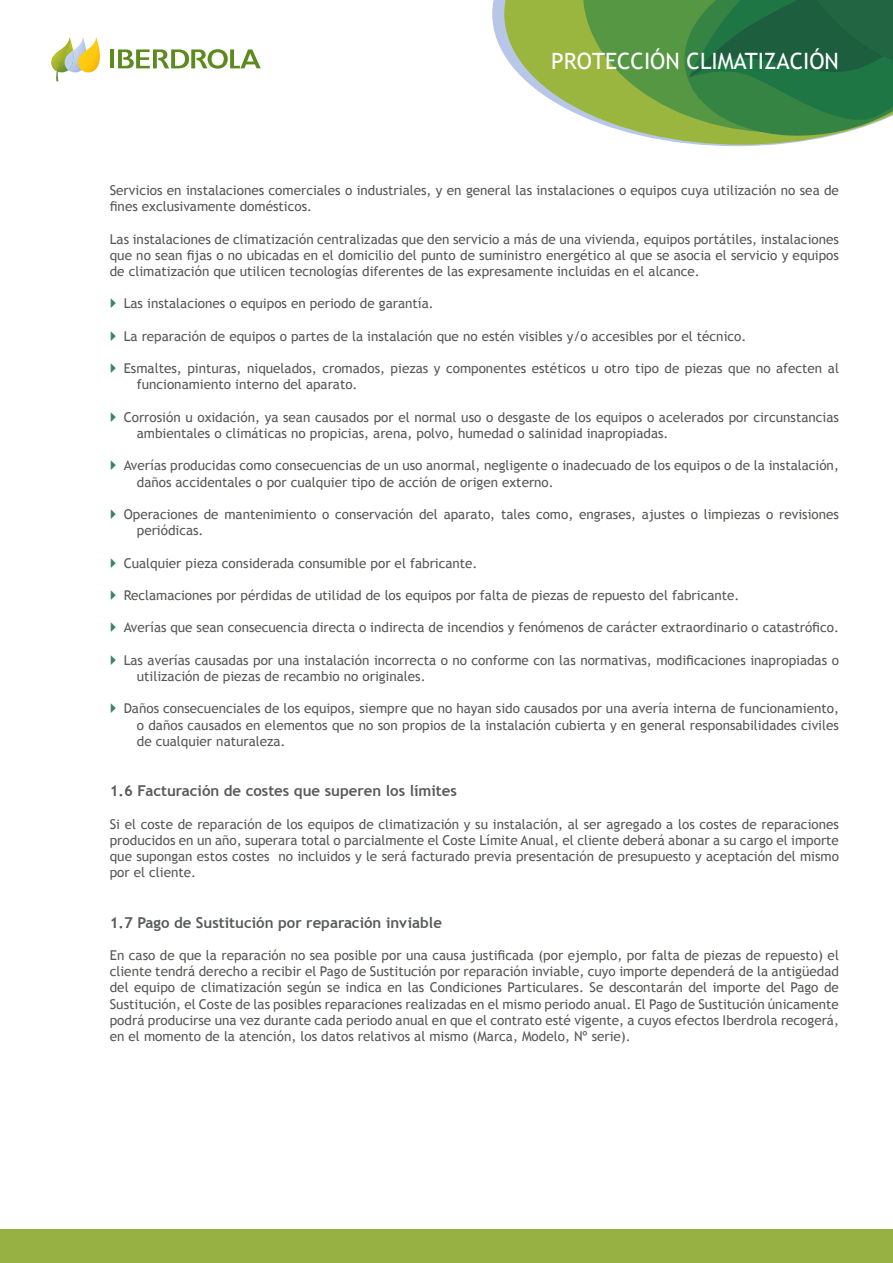
<style>
.page{position:relative;width:893px;height:1263px;background:#fff}
.page>*{position:absolute;margin:0;border:0;box-sizing:border-box;transform-origin:0 0}
.t1{font:22.5px "Trebuchet MS";color:#fff}
.t2{font:700 15px "Trebuchet MS";color:#595a5c}
.t3{font:13.5px/16.2px "Trebuchet MS";color:#575756}
</style>
<div class="page">
<svg style="left:492px;top:0;width:274px;height:146px"></svg>
<svg style="left:504px;top:0;width:79px;height:145px;fill:#9ab63f"></svg>
<svg style="left:583px;top:0;width:310px;height:145px;background:#508d4f"></svg>
<svg style="left:51px;top:37px;width:49px;height:44px"></svg>
<hr style="left:110px;top:49px;width:4px;height:19px;background:#5d8a1e">
<svg style="left:118px;top:49px;width:143px;height:20px"></svg>
<div style="left:0;top:1229px;width:893px;height:34px;background:#97b143"></div>
<h1 class="t1" style="left:551px;top:47px;width:289px">PROTECCIÓN CLIMATIZACIÓN</h1>
<p class="t3" style="left:110px;top:182px;width:731px">Servicios en instalaciones comerciales o industriales, y en general las instalaciones o equipos cuya utilización no sea de fines exclusivamente domésticos.</p>
<p class="t3" style="left:110px;top:231px;width:731px;text-align:justify">Las instalaciones de climatización centralizadas que den servicio a más de una vivienda, equipos portátiles, instalaciones que no sean fijas o no ubicadas en el domicilio del punto de suministro energético al que se asocia el servicio y equipos de climatización que utilicen tecnologías diferentes de las expresamente incluidas en el alcance.</p>
<p class="t3" style="left:124px;top:296px;width:311px">Las instalaciones o equipos en periodo de garantía.</p>
<p class="t3" style="left:124px;top:328px;width:624px">La reparación de equipos o partes de la instalación que no estén visibles y/o accesibles por el técnico.</p>
<p class="t3" style="left:137px;top:360px;width:704px;text-indent:-13px">Esmaltes, pinturas, niquelados, cromados, piezas y componentes estéticos u otro tipo de piezas que no afecten al funcionamiento interno del aparato.</p>
<p class="t3" style="left:137px;top:409px;width:704px;text-indent:-13px">Corrosión u oxidación, ya sean causados por el normal uso o desgaste de los equipos o acelerados por circunstancias ambientales o climáticas no propicias, arena, polvo, humedad o salinidad inapropiadas.</p>
<p class="t3" style="left:137px;top:458px;width:704px;text-indent:-13px">Averías producidas como consecuencias de un uso anormal, negligente o inadecuado de los equipos o de la instalación, daños accidentales o por cualquier tipo de acción de origen externo.</p>
<p class="t3" style="left:137px;top:506px;width:704px;text-indent:-13px">Operaciones de mantenimiento o conservación del aparato, tales como, engrases, ajustes o limpiezas o revisiones periódicas.</p>
<p class="t3" style="left:124px;top:555px;width:355px">Cualquier pieza considerada consumible por el fabricante.</p>
<p class="t3" style="left:124px;top:587px;width:617px">Reclamaciones por pérdidas de utilidad de los equipos por falta de piezas de repuesto del fabricante.</p>
<p class="t3" style="left:124px;top:620px;width:717px">Averías que sean consecuencia directa o indirecta de incendios y fenómenos de carácter extraordinario o catastrófico.</p>
<p class="t3" style="left:137px;top:652px;width:704px;text-indent:-13px">Las averías causadas por una instalación incorrecta o no conforme con las normativas, modificaciones inapropiadas o utilización de piezas de recambio no originales.</p>
<p class="t3" style="left:137px;top:701px;width:704px;text-align:justify;text-indent:-13px">Daños consecuenciales de los equipos, siempre que no hayan sido causados por una avería interna de funcionamiento, o daños causados en elementos que no son propios de la instalación cubierta y en general responsabilidades civiles de cualquier naturaleza.</p>
<p class="t2" style="left:110px;top:781px;width:349px">1.6 Facturación de costes que superen los límites</p>
<p class="t3" style="left:110px;top:816px;width:731px;text-align:justify">Si el coste de reparación de los equipos de climatización y su instalación, al ser agregado a los costes de reparaciones producidos en un año, superara total o parcialmente el Coste Límite Anual, el cliente deberá abonar a su cargo el importe que supongan estos costes no incluidos y le será facturado previa presentación de presupuesto y aceptación del mismo por el cliente.</p>
<p class="t2" style="left:110px;top:913px;width:334px">1.7 Pago de Sustitución por reparación inviable</p>
<p class="t3" style="left:110px;top:947px;width:731px;text-align:justify">En caso de que la reparación no sea posible por una causa justificada (por ejemplo, por falta de piezas de repuesto) el cliente tendrá derecho a recibir el Pago de Sustitución por reparación inviable, cuyo importe dependerá de la antigüedad del equipo de climatización según se indica en las Condiciones Particulares. Se descontarán del importe del Pago de Sustitución, el Coste de las posibles reparaciones realizadas en el mismo periodo anual. El Pago de Sustitución únicamente podrá producirse una vez durante cada periodo anual en que el contrato esté vigente, a cuyos efectos Iberdrola recogerá, en el momento de la atención, los datos relativos al mismo (Marca, Modelo, Nº serie).</p>
</div>
